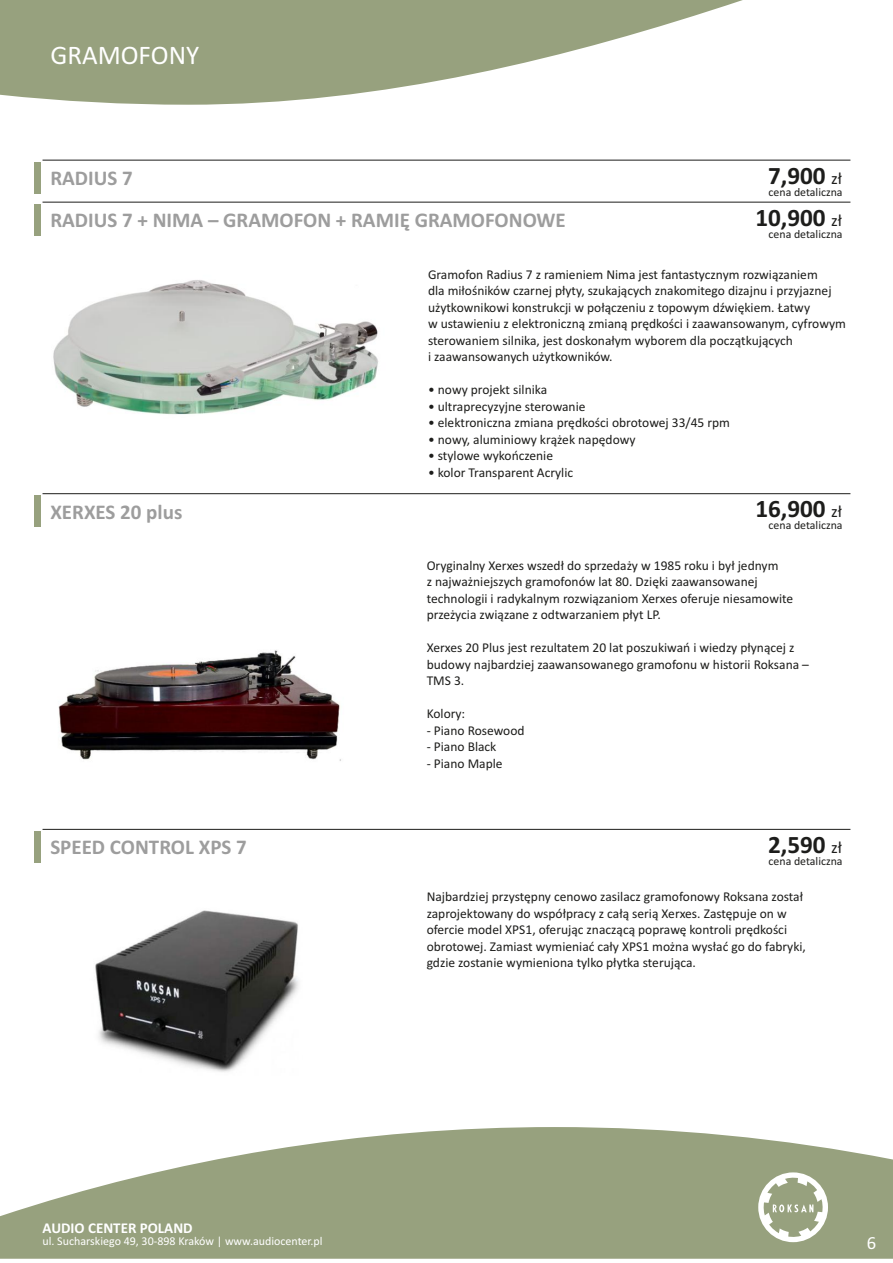
<style>
.page{position:relative;width:893px;height:1263px;background:#fff}
.page>*{position:absolute;margin:0;border:0;box-sizing:border-box;transform-origin:0 0}
.t1{font:27px "Calibri";color:#fff}
.t2{font:700 25.2px "Calibri";color:#1d1d1b}
.t3{font:700 21px "Calibri";color:#9d9d9d}
.t4{font:18.6px "Calibri";color:#fff}
.t5{font:700 15px "Calibri";color:#fff}
.t6{font:13.5px/16.5px "Calibri";color:#1d1d1b}
.t7{font:12px "Calibri";color:#fff}
.t8{font:11.85px "Calibri";color:#1d1d1b}
.s1{font-weight:400;font-size:16.95px}
</style>
<div class="page">
<svg style="left:0;top:0;width:743px;height:105px;fill:#97a17e"></svg>
<svg style="left:0;top:1127px;width:893px;height:132px;fill:#97a17e"></svg>
<img style="left:58px;top:650px;width:283px;height:111px">
<img style="left:34px;top:180px;width:376px;height:235px">
<hr style="left:43px;top:160px;width:807px;height:1px;background:#1d1d1b">
<div style="left:35px;top:162px;width:6px;height:32px;background:#97a17e"></div>
<svg style="left:758px;top:1172px;width:70px;height:70px"></svg>
<hr style="left:43px;top:493px;width:807px;height:1px;background:#1d1d1b">
<div style="left:35px;top:495px;width:6px;height:32px;background:#97a17e"></div>
<hr style="left:43px;top:829px;width:807px;height:1px;background:#1d1d1b">
<div style="left:35px;top:831px;width:6px;height:32px;background:#97a17e"></div>
<img style="left:95px;top:910px;width:204px;height:162px">
<hr style="left:43px;top:202px;width:807px;height:1px;background:#1d1d1b">
<div style="left:35px;top:204px;width:6px;height:32px;background:#97a17e"></div>
<h1 class="t1" style="left:50px;top:44px;width:150px">GRAMOFONY</h1>
<h3 class="t3" style="left:50px;top:169px;width:84px">RADIUS 7</h3>
<h2 class="t2" style="left:768px;top:165px;width:76px">7,900 <span class="s1">zł</span></h2>
<p class="t8" style="left:769px;top:187px;width:76px">cena detaliczna</p>
<h3 class="t3" style="left:50px;top:211px;width:517px">RADIUS 7 + NIMA – GRAMOFON + RAMIĘ GRAMOFONOWE</h3>
<h2 class="t2" style="left:755px;top:207px;width:88px">10,900 <span class="s1">zł</span></h2>
<p class="t8" style="left:769px;top:229px;width:76px">cena detaliczna</p>
<h3 class="t3" style="left:50px;top:503px;width:134px">XERXES 20 plus</h3>
<h3 class="t3" style="left:50px;top:838px;width:198px">SPEED CONTROL XPS 7</h3>
<p class="t6" style="left:428px;top:267px;width:419px">Gramofon Radius 7 z ramieniem Nima jest fantastycznym rozwiązaniem<br>dla miłośników czarnej płyty, szukających znakomitego dizajnu i przyjaznej użytkownikowi konstrukcji w połączeniu z topowym dźwiękiem. Łatwy<br>w ustawieniu z elektroniczną zmianą prędkości i zaawansowanym, cyfrowym sterowaniem silnika, jest doskonałym wyborem dla początkujących<br>i zaawansowanych użytkowników.</p>
<p class="t6" style="left:428px;top:383px;width:121px">• nowy projekt silnika</p>
<p class="t6" style="left:428px;top:399px;width:159px">• ultraprecyzyjne sterowanie</p>
<p class="t6" style="left:428px;top:416px;width:304px">• elektroniczna zmiana prędkości obrotowej 33/45 rpm</p>
<p class="t6" style="left:428px;top:432px;width:209px">• nowy, aluminiowy krążek napędowy</p>
<p class="t6" style="left:428px;top:448px;width:127px">• stylowe wykończenie</p>
<p class="t6" style="left:428px;top:465px;width:147px">• kolor Transparent Acrylic</p>
<h2 class="t2" style="left:755px;top:498px;width:88px">16,900 <span class="s1">zł</span></h2>
<p class="t8" style="left:769px;top:520px;width:76px">cena detaliczna</p>
<p class="t6" style="left:427px;top:558px;width:368px">Oryginalny Xerxes wszedł do sprzedaży w 1985 roku i był jednym<br>z najważniejszych gramofonów lat 80. Dzięki zaawansowanej technologii i radykalnym rozwiązaniom Xerxes oferuje niesamowite przeżycia związane z odtwarzaniem płyt LP.</p>
<p class="t6" style="left:427px;top:641px;width:384px">Xerxes 20 Plus jest rezultatem 20 lat poszukiwań i wiedzy płynącej z budowy najbardziej zaawansowanego gramofonu w historii Roksana –<br>TMS 3.</p>
<p class="t6" style="left:427px;top:707px;width:40px">Kolory:</p>
<p class="t6" style="left:427px;top:723px;width:99px">- Piano Rosewood</p>
<p class="t6" style="left:427px;top:740px;width:71px">- Piano Black</p>
<p class="t6" style="left:427px;top:756px;width:77px">- Piano Maple</p>
<h2 class="t2" style="left:768px;top:834px;width:76px">2,590 <span class="s1">zł</span></h2>
<p class="t8" style="left:769px;top:856px;width:76px">cena detaliczna</p>
<p class="t6" style="left:427px;top:890px;width:381px">Najbardziej przystępny cenowo zasilacz gramofonowy Roksana został zaprojektowany do współpracy z całą serią Xerxes. Zastępuje on w ofercie model XPS1, oferując znaczącą poprawę kontroli prędkości obrotowej. Zamiast wymieniać cały XPS1 można wysłać go do fabryki, gdzie zostanie wymieniona tylko płytka sterująca.</p>
<p class="t5" style="left:43px;top:1221px;width:152px">AUDIO CENTER POLAND</p>
<p class="t7" style="left:43px;top:1236px;width:282px">ul. Sucharskiego 49, 30-898 Kraków | www.audiocenter.pl</p>
<h3 class="t4" style="left:867px;top:1234px;width:11px">6</h3>
</div>
